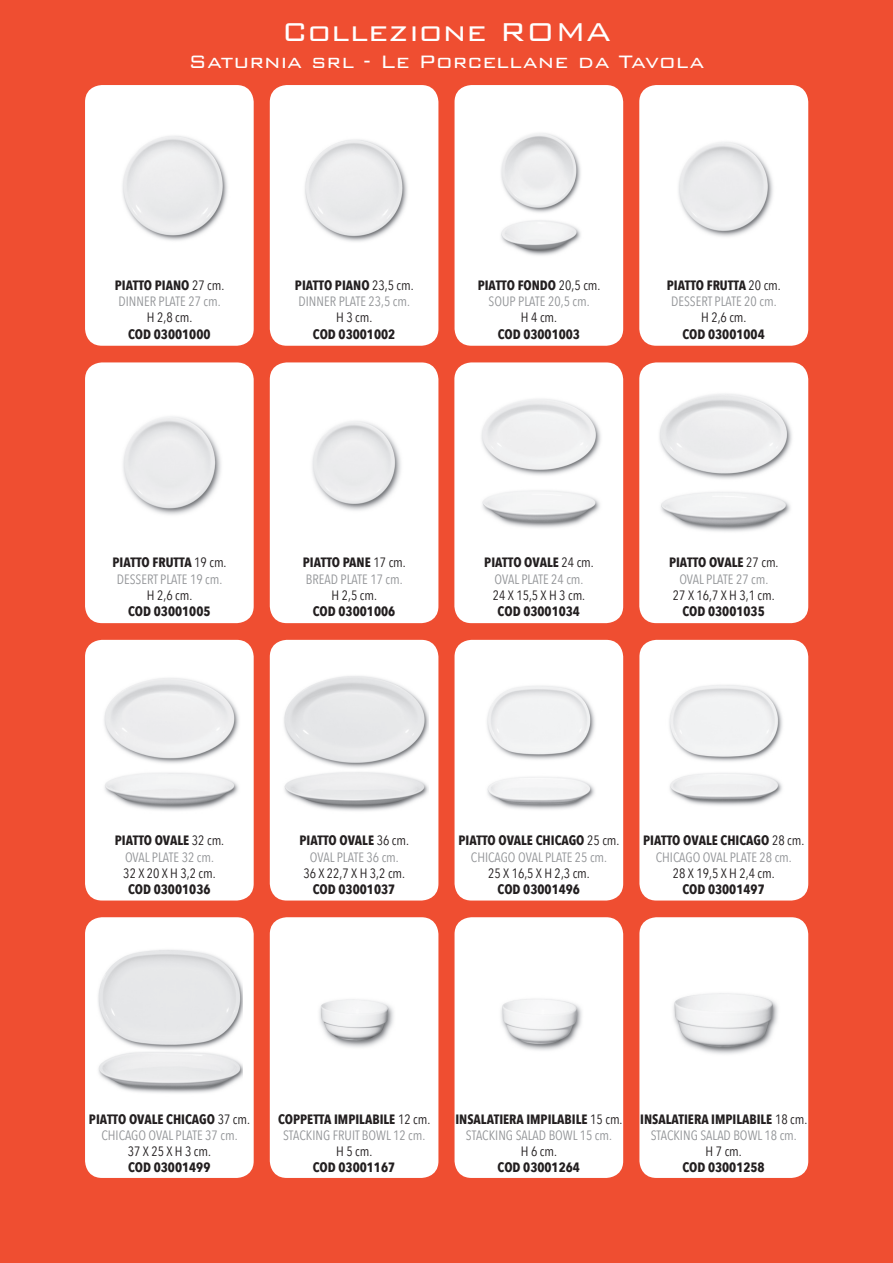
<style>
.page{position:relative;width:893px;height:1263px;background:#ef4e31}
.page>*{position:absolute;margin:0;border:0;box-sizing:border-box;transform-origin:0 0}
.t1{font:300 34.5px "Bank Gothic BT";color:#fff}
.t2{font:300 24px "Bank Gothic BT";color:#fff}
.t3{font:13.5px/16.2px "Avenir Next Condensed";color:#939598;text-align:center}
.t4{font:700 13.5px "Avenir Next Condensed";color:#231f20}
.t5{font:13.5px "Avenir Next Condensed";color:#231f20}
.s1{font-weight:700;color:#231f20}
.s2{color:#231f20}
</style>
<div class="page">
<div style="left:85px;top:85px;width:169px;height:261px;background:#fff;border-radius:17px"></div>
<div style="left:85px;top:362px;width:169px;height:261px;background:#fff;border-radius:17px"></div>
<div style="left:639px;top:640px;width:169px;height:260px;background:#fff;border-radius:17px"></div>
<div style="left:639px;top:917px;width:169px;height:261px;background:#fff;border-radius:17px"></div>
<div style="left:455px;top:917px;width:168px;height:261px;background:#fff;border-radius:17px"></div>
<div style="left:270px;top:917px;width:168px;height:261px;background:#fff;border-radius:17px"></div>
<div style="left:85px;top:917px;width:169px;height:261px;background:#fff;border-radius:17px"></div>
<div style="left:270px;top:640px;width:168px;height:260px;background:#fff;border-radius:17px"></div>
<div style="left:455px;top:640px;width:168px;height:260px;background:#fff;border-radius:17px"></div>
<div style="left:85px;top:640px;width:169px;height:260px;background:#fff;border-radius:17px"></div>
<div style="left:270px;top:362px;width:168px;height:261px;background:#fff;border-radius:17px"></div>
<div style="left:270px;top:85px;width:168px;height:261px;background:#fff;border-radius:17px"></div>
<div style="left:455px;top:85px;width:168px;height:261px;background:#fff;border-radius:17px"></div>
<div style="left:639px;top:85px;width:169px;height:261px;background:#fff;border-radius:17px"></div>
<div style="left:639px;top:362px;width:169px;height:261px;background:#fff;border-radius:17px"></div>
<div style="left:454px;top:362px;width:169px;height:261px;background:#fff;border-radius:17px"></div>
<img style="left:122px;top:136px;width:106px;height:105px">
<img style="left:305px;top:139px;width:103px;height:103px">
<img style="left:501px;top:133px;width:80px;height:123px">
<img style="left:678px;top:142px;width:95px;height:95px">
<img style="left:123px;top:416px;width:98px;height:99px">
<img style="left:312px;top:421px;width:89px;height:90px">
<img style="left:481px;top:399px;width:120px;height:129px">
<img style="left:659px;top:394px;width:133px;height:138px">
<img style="left:104px;top:678px;width:135px;height:133px">
<img style="left:284px;top:676px;width:144px;height:135px">
<img style="left:487px;top:685px;width:108px;height:125px">
<img style="left:669px;top:685px;width:114px;height:121px">
<img style="left:98px;top:949px;width:145px;height:144px">
<img style="left:319px;top:999px;width:75px;height:49px">
<img style="left:501px;top:999px;width:81px;height:52px">
<img style="left:673px;top:993px;width:105px;height:61px">
<h1 class="t1" style="left:282px;top:14px;width:331px">Collezione ROMA</h1>
<h2 class="t2" style="left:189px;top:49px;width:517px">Saturnia srl - Le Porcellane da Tavola</h2>
<p class="t3" style="left:115px;top:276px;width:111px;text-align:left"><span class="s1">PIATTO PIANO</span> <span class="s2">27 cm.<br></span>DINNER PLATE 27 cm.</p>
<p class="t5" style="left:147px;top:306px;width:47px">H 2,8 cm.</p>
<p class="t4" style="left:128px;top:326px;width:84px">COD 03001000</p>
<p class="t3" style="left:295px;top:276px;width:120px;text-align:left"><span class="s1">PIATTO PIANO</span> <span class="s2">23,5 cm.<br></span>DINNER PLATE 23,5 cm.</p>
<p class="t5" style="left:336px;top:306px;width:38px">H 3 cm.</p>
<p class="t4" style="left:313px;top:326px;width:84px">COD 03001002</p>
<p class="t3" style="left:478px;top:276px;width:124px"><span class="s1">PIATTO FONDO</span> <span class="s2">20,5 cm.<br></span>SOUP PLATE 20,5 cm.</p>
<p class="t5" style="left:521px;top:306px;width:38px">H 4 cm.</p>
<p class="t4" style="left:498px;top:326px;width:84px">COD 03001003</p>
<p class="t3" style="left:667px;top:276px;width:116px"><span class="s1">PIATTO FRUTTA</span> <span class="s2">20 cm.<br></span>DESSERT PLATE 20 cm.</p>
<p class="t5" style="left:701px;top:306px;width:47px">H 2,6 cm.</p>
<p class="t4" style="left:682px;top:326px;width:84px">COD 03001004</p>
<p class="t3" style="left:113px;top:554px;width:116px"><span class="s1">PIATTO FRUTTA</span> <span class="s2">19 cm.<br></span>DESSERT PLATE 19 cm.</p>
<p class="t5" style="left:147px;top:583px;width:47px">H 2,6 cm.</p>
<p class="t4" style="left:128px;top:603px;width:84px">COD 03001005</p>
<p class="t3" style="left:303px;top:554px;width:104px;text-align:left"><span class="s1">PIATTO PANE</span> <span class="s2">17 cm.<br></span>BREAD PLATE 17 cm.</p>
<p class="t5" style="left:332px;top:583px;width:47px">H 2,5 cm.</p>
<p class="t4" style="left:313px;top:603px;width:84px">COD 03001006</p>
<p class="t3" style="left:484px;top:554px;width:111px"><span class="s1">PIATTO OVALE</span> <span class="s2">24 cm.<br></span>OVAL PLATE 24 cm.</p>
<p class="t5" style="left:493px;top:583px;width:94px">24 X 15,5 X H 3 cm.</p>
<p class="t4" style="left:498px;top:603px;width:84px">COD 03001034</p>
<p class="t3" style="left:669px;top:554px;width:111px"><span class="s1">PIATTO OVALE</span> <span class="s2">27 cm.<br></span>OVAL PLATE 27 cm.</p>
<p class="t5" style="left:673px;top:583px;width:103px">27 X 16,7 X H 3,1 cm.</p>
<p class="t4" style="left:682px;top:603px;width:84px">COD 03001035</p>
<p class="t3" style="left:115px;top:832px;width:111px"><span class="s1">PIATTO OVALE</span> <span class="s2">32 cm.<br></span>OVAL PLATE 32 cm.</p>
<p class="t5" style="left:123px;top:861px;width:94px">32 X 20 X H 3,2 cm.</p>
<p class="t4" style="left:128px;top:881px;width:84px">COD 03001036</p>
<p class="t3" style="left:300px;top:832px;width:111px"><span class="s1">PIATTO OVALE</span> <span class="s2">36 cm.<br></span>OVAL PLATE 36 cm.</p>
<p class="t5" style="left:303px;top:861px;width:103px">36 X 22,7 X H 3,2 cm.</p>
<p class="t4" style="left:313px;top:881px;width:84px">COD 03001037</p>
<p class="t3" style="left:458px;top:832px;width:162px"><span class="s1">PIATTO OVALE CHICAGO</span> <span class="s2">25 cm.<br></span>CHICAGO OVAL PLATE 25 cm.</p>
<p class="t5" style="left:488px;top:861px;width:103px">25 X 16,5 X H 2,3 cm.</p>
<p class="t4" style="left:498px;top:881px;width:84px">COD 03001496</p>
<p class="t3" style="left:643px;top:832px;width:162px"><span class="s1">PIATTO OVALE CHICAGO</span> <span class="s2">28 cm.<br></span>CHICAGO OVAL PLATE 28 cm.</p>
<p class="t5" style="left:673px;top:861px;width:103px">28 X 19,5 X H 2,4 cm.</p>
<p class="t4" style="left:682px;top:881px;width:84px">COD 03001497</p>
<p class="t3" style="left:89px;top:1110px;width:162px"><span class="s1">PIATTO OVALE CHICAGO</span> <span class="s2">37 cm.<br></span>CHICAGO OVAL PLATE 37 cm.</p>
<p class="t5" style="left:128px;top:1140px;width:85px">37 X 25 X H 3 cm.</p>
<p class="t4" style="left:128px;top:1159px;width:84px">COD 03001499</p>
<p class="t3" style="left:278px;top:1110px;width:154px"><span class="s1">COPPETTA IMPILABILE</span> <span class="s2">12 cm.<br></span>STACKING FRUIT BOWL 12 cm.</p>
<p class="t5" style="left:336px;top:1140px;width:38px">H 5 cm.</p>
<p class="t4" style="left:313px;top:1159px;width:84px">COD 03001167</p>
<p class="t3" style="left:455px;top:1110px;width:169px"><span class="s1">INSALATIERA IMPILABILE</span> <span class="s2">15 cm.<br></span>STACKING SALAD BOWL 15 cm.</p>
<p class="t5" style="left:521px;top:1140px;width:38px">H 6 cm.</p>
<p class="t4" style="left:498px;top:1159px;width:84px">COD 03001264</p>
<p class="t3" style="left:640px;top:1110px;width:169px"><span class="s1">INSALATIERA IMPILABILE</span> <span class="s2">18 cm.<br></span>STACKING SALAD BOWL 18 cm.</p>
<p class="t5" style="left:706px;top:1140px;width:38px">H 7 cm.</p>
<p class="t4" style="left:682px;top:1159px;width:84px">COD 03001258</p>
</div>
